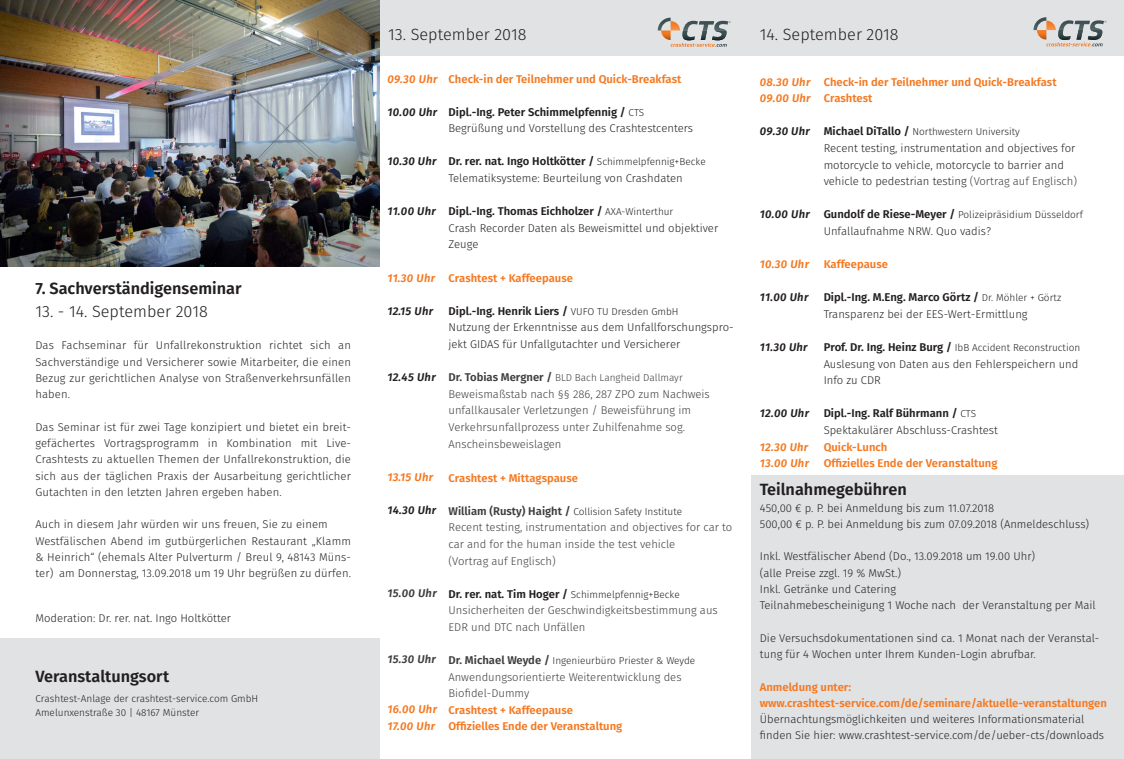
<style>
.page{position:relative;width:1124px;height:759px;background:#fff}
.page>*{position:absolute;margin:0;border:0;box-sizing:border-box;transform-origin:0 0}
.t1{font:600 16.25px "Fira Sans";color:#231f20}
.t2{font:300 16.25px "Fira Sans";color:#231f20}
.t3{font:300 11.25px/16.2px "Fira Sans";color:#231f20}
.t4{font:300 11.25px/16.8px "Fira Sans";color:#3e3e3f}
.t5{font:600 11.25px "Fira Sans";color:#f47921}
.t6{font:600 11.25px "Fira Sans";color:#231f20}
.t7{font:italic 600 11.25px "Fira Sans";letter-spacing:.025em;color:#231f20}
.t8{font:italic 600 11.25px "Fira Sans";letter-spacing:.025em;color:#f47921}
.t9{font:italic 600 11.25px "Fira Sans";letter-spacing:.025em;color:#3e3e3f}
.t10{font:300 10px "Fira Sans";color:#231f20}
.t11{font:300 10px "Fira Sans";color:#3e3e3f}
.s1{font-weight:300;font-size:10px}
.s2{font-weight:600}
.s3{font-size:10px}
.s4{font-weight:600;font-size:11.25px}
.s5{font-weight:600;font-size:11.25px;color:#3e3e3f}
.s6{color:#3e3e3f}
</style>
<div class="page">
<div style="left:376px;top:0;width:747px;height:55px;background:#e1e2e4"></div>
<div style="left:0;top:637px;width:379px;height:121px;background:#e1e2e4"></div>
<div style="left:751px;top:475px;width:372px;height:283px;background:#e1e2e4"></div>
<svg style="left:657px;top:18px;width:73px;height:29px"></svg>
<img style="left:0;top:0;width:379px;height:266px">
<svg style="left:1033px;top:17px;width:73px;height:29px"></svg>
<p class="t1" style="left:35px;top:275px;width:207px">7. Sachverständigenseminar</p>
<p class="t2" style="left:35px;top:299px;width:174px">13. - 14. September 2018</p>
<p class="t3" style="left:35px;top:337px;width:317px;text-align:justify">Das Fachseminar für Unfallrekonstruktion richtet sich an Sachverständige und Versicherer sowie Mitarbeiter, die einen Bezug zur gerichtlichen Analyse von Straßenverkehrsunfällen haben.</p>
<p class="t3" style="left:35px;top:418px;width:317px;text-align:justify">Das Seminar ist für zwei Tage konzipiert und bietet ein breit&shy;gefächertes Vortragsprogramm in Kombination mit Live-Crashtests zu aktuellen Themen der Unfallrekonstruktion, die sich aus der täglichen Praxis der Ausarbeitung gerichtlicher Gutachten in den letzten Jahren ergeben haben.</p>
<p class="t3" style="left:35px;top:516px;width:294px">Auch in diesem Jahr würden wir uns freuen, Sie zu einem</p>
<p class="t3" style="left:35px;top:532px;width:317px;text-align:justify">Westfälischen Abend im gutbürgerlichen Restaurant „Klamm &amp; Heinrich“ (ehemals Alter Pulverturm / Breul 9, 48143 Müns&shy;ter) am Donnerstag, 13.09.2018 um 19 Uhr begrüßen zu dürfen.</p>
<p class="t3" style="left:35px;top:609px;width:197px">Moderation: Dr. rer. nat. Ingo Holtkötter</p>
<p class="t1" style="left:35px;top:662px;width:135px">Veranstaltungsort</p>
<p class="t10" style="left:35px;top:691px;width:224px">Crashtest-Anlage der crashtest-service.com GmbH</p>
<p class="t10" style="left:35px;top:705px;width:165px">Amelunxenstraße 30 | 48167 Münster</p>
<p class="t2" style="left:388px;top:23px;width:140px">13. September 2018</p>
<p class="t8" style="left:387px;top:69px;width:52px">09.30 Uhr</p>
<p class="t7" style="left:387px;top:102px;width:51px">10.00 Uhr</p>
<p class="t5" style="left:448px;top:69px;width:234px">Check-in der Teilnehmer und Quick-Breakfast</p>
<p class="t6" style="left:448px;top:102px;width:197px">Dipl.-Ing. Peter Schimmelpfennig / <span class="s1">CTS</span></p>
<p class="t3" style="left:448px;top:120px;width:246px">Begrüßung und Vorstellung des Crashtestcenters</p>
<p class="t6" style="left:448px;top:152px;width:259px">Dr. rer. nat. Ingo Holtkötter / <span class="s1">Schimmelpfennig+Becke</span></p>
<p class="t3" style="left:448px;top:170px;width:236px">Telematiksysteme: Beurteilung von Crashdaten</p>
<p class="t3" style="left:448px;top:203px;width:271px;line-height:16.6px"><span class="s2">Dipl.-Ing. Thomas Eichholzer /</span> <span class="s3">AXA-Winterthur<br></span>Crash Recorder Daten als Beweismittel und objektiver<br>Zeuge</p>
<p class="t5" style="left:448px;top:268px;width:126px">Crashtest + Kaffeepause</p>
<p class="t6" style="left:448px;top:301px;width:231px">Dipl.-Ing. Henrik Liers / <span class="s1">VUFO TU Dresden GmbH</span></p>
<p class="t3" style="left:448px;top:319px;width:287px;line-height:16.6px">Nutzung der Erkenntnisse aus dem Unfallforschungspro&shy;jekt GIDAS für Unfallgutachter und Versicherer</p>
<p class="t11" style="left:448px;top:370px;width:236px"><span class="s4">Dr. Tobias Mergner /</span> BLD Bach Langheid Dallmayr</p>
<p class="t4" style="left:448px;top:385px;width:263px">Beweismaßstab nach §§ 286, 287 ZPO zum Nachweis unfallkausaler Verletzungen / Beweisführung im Verkehrsunfallprozess unter Zuhilfenahme sog.<br>Anscheinsbeweislagen</p>
<p class="t5" style="left:448px;top:468px;width:131px">Crashtest + Mittagspause</p>
<p class="t10" style="left:448px;top:504px;width:235px"><span class="s5">William (Rusty) Haight /</span> Collision Safety Institute</p>
<p class="t4" style="left:448px;top:519px;width:285px">Recent testing, instrumentation and objectives for car to car and for the human inside the test vehicle</p>
<p class="t4" style="left:448px;top:552px;width:109px">(Vortrag auf Englisch)</p>
<p class="t10" style="left:448px;top:587px;width:233px"><span class="s4">Dr. rer. nat. Tim Hoger /</span> Schimmelpfennig+Becke</p>
<p class="t4" style="left:448px;top:601px;width:271px">Unsicherheiten der Geschwindigkeitsbestimmung aus<br>EDR und DTC nach Unfällen</p>
<p class="t10" style="left:448px;top:653px;width:248px"><span class="s5">Dr. Michael Weyde /</span> Ingenieurbüro Priester &amp; Weyde</p>
<p class="t4" style="left:448px;top:668px;width:234px">Anwendungsorientierte Weiterentwicklung des</p>
<p class="t4" style="left:448px;top:684px;width:82px">Biofidel-Dummy</p>
<p class="t5" style="left:448px;top:700px;width:126px">Crashtest + Kaffeepause</p>
<p class="t5" style="left:448px;top:717px;width:175px">Offizielles Ende der Veranstaltung</p>
<p class="t7" style="left:387px;top:152px;width:51px">10.30 Uhr</p>
<p class="t7" style="left:387px;top:202px;width:50px">11.00 Uhr</p>
<p class="t8" style="left:387px;top:268px;width:49px">11.30 Uhr</p>
<p class="t7" style="left:387px;top:301px;width:47px">12.15 Uhr</p>
<p class="t7" style="left:387px;top:368px;width:50px">12.45 Uhr</p>
<p class="t8" style="left:387px;top:467px;width:47px">13.15 Uhr</p>
<p class="t7" style="left:387px;top:500px;width:50px">14.30 Uhr</p>
<p class="t9" style="left:387px;top:583px;width:51px">15.00 Uhr</p>
<p class="t9" style="left:387px;top:649px;width:50px">15.30 Uhr</p>
<p class="t8" style="left:387px;top:699px;width:51px">16.00 Uhr</p>
<p class="t8" style="left:387px;top:716px;width:49px">17.00 Uhr</p>
<p class="t2" style="left:759px;top:23px;width:140px">14. September 2018</p>
<p class="t8" style="left:759px;top:72px;width:52px">08.30 Uhr</p>
<p class="t8" style="left:759px;top:89px;width:52px">09.00 Uhr</p>
<p class="t7" style="left:759px;top:122px;width:52px">09.30 Uhr</p>
<p class="t7" style="left:759px;top:205px;width:51px">10.00 Uhr</p>
<p class="t8" style="left:759px;top:255px;width:51px">10.30 Uhr</p>
<p class="t7" style="left:759px;top:288px;width:50px">11.00 Uhr</p>
<p class="t7" style="left:759px;top:338px;width:49px">11.30 Uhr</p>
<p class="t7" style="left:759px;top:404px;width:51px">12.00 Uhr</p>
<p class="t8" style="left:759px;top:437px;width:50px">12.30 Uhr</p>
<p class="t8" style="left:759px;top:454px;width:51px">13.00 Uhr</p>
<p class="t5" style="left:823px;top:72px;width:234px">Check-in der Teilnehmer und Quick-Breakfast</p>
<p class="t5" style="left:823px;top:89px;width:50px">Crashtest</p>
<p class="t10" style="left:823px;top:125px;width:198px"><span class="s4">Michael DiTallo /</span> Northwestern University</p>
<p class="t3" style="left:823px;top:140px;width:255px;line-height:16.6px">Recent testing, instrumentation and objectives for motorcycle to vehicle, motorcycle to barrier and vehicle to pedestrian testing <span class="s6">(Vortrag auf Englisch)</span></p>
<p class="t10" style="left:823px;top:208px;width:261px"><span class="s4">Gundolf de Riese-Meyer /</span> Polizeipräsidium Düsseldorf</p>
<p class="t3" style="left:823px;top:223px;width:169px">Unfallaufnahme NRW. Quo vadis?</p>
<p class="t5" style="left:823px;top:255px;width:66px">Kaffeepause</p>
<p class="t6" style="left:823px;top:288px;width:239px">Dipl.-Ing. M.Eng. Marco Görtz / <span class="s1">Dr. Möhler + Görtz</span></p>
<p class="t3" style="left:823px;top:306px;width:205px">Transparenz bei der EES-Wert-Ermittlung</p>
<p class="t10" style="left:823px;top:340px;width:258px"><span class="s4">Prof. Dr. Ing. Heinz Burg /</span> IbB Accident Reconstruction</p>
<p class="t3" style="left:823px;top:355px;width:256px;line-height:16.6px">Auslesung von Daten aus den Fehlerspeichern und<br>Info zu CDR</p>
<p class="t6" style="left:823px;top:404px;width:154px">Dipl.-Ing. Ralf Bührmann / <span class="s1">CTS</span></p>
<p class="t3" style="left:823px;top:422px;width:176px">Spektakulärer Abschluss-Crashtest</p>
<p class="t5" style="left:823px;top:437px;width:65px">Quick-Lunch</p>
<p class="t5" style="left:823px;top:454px;width:175px">Offizielles Ende der Veranstaltung</p>
<p class="t1" style="left:759px;top:476px;width:148px">Teilnahmegebühren</p>
<p class="t3" style="left:759px;top:499px;width:236px">450,00 € p. P. bei Anmeldung bis zum 11.07.2018</p>
<p class="t3" style="left:759px;top:515px;width:331px">500,00 € p. P. bei Anmeldung bis zum 07.09.2018 (Anmeldeschluss)</p>
<p class="t3" style="left:759px;top:548px;width:277px">Inkl. Westfälischer Abend (Do., 13.09.2018 um 19.00 Uhr)</p>
<p class="t3" style="left:759px;top:564px;width:143px">(alle Preise zzgl. 19 % MwSt.)</p>
<p class="t3" style="left:759px;top:580px;width:138px">Inkl. Getränke und Catering</p>
<p class="t3" style="left:759px;top:597px;width:337px">Teilnahmebescheinigung 1 Woche nach der Veranstaltung per Mail</p>
<p class="t3" style="left:759px;top:629px;width:341px">Die Versuchsdokumentationen sind ca. 1 Monat nach der Veranstal&shy;tung für 4 Wochen unter Ihrem Kunden-Login abrufbar.</p>
<p class="t5" style="left:759px;top:677px;width:93px">Anmeldung unter:</p>
<p class="t5" style="left:759px;top:693px;width:348px">www.crashtest-service.com/de/seminare/aktuelle-veranstaltungen</p>
<p class="t3" style="left:759px;top:710px;width:326px">Übernachtungsmöglichkeiten und weiteres Informationsmaterial</p>
<p class="t3" style="left:759px;top:727px;width:346px">finden Sie hier: www.crashtest-service.com/de/ueber-cts/downloads</p>
</div>
